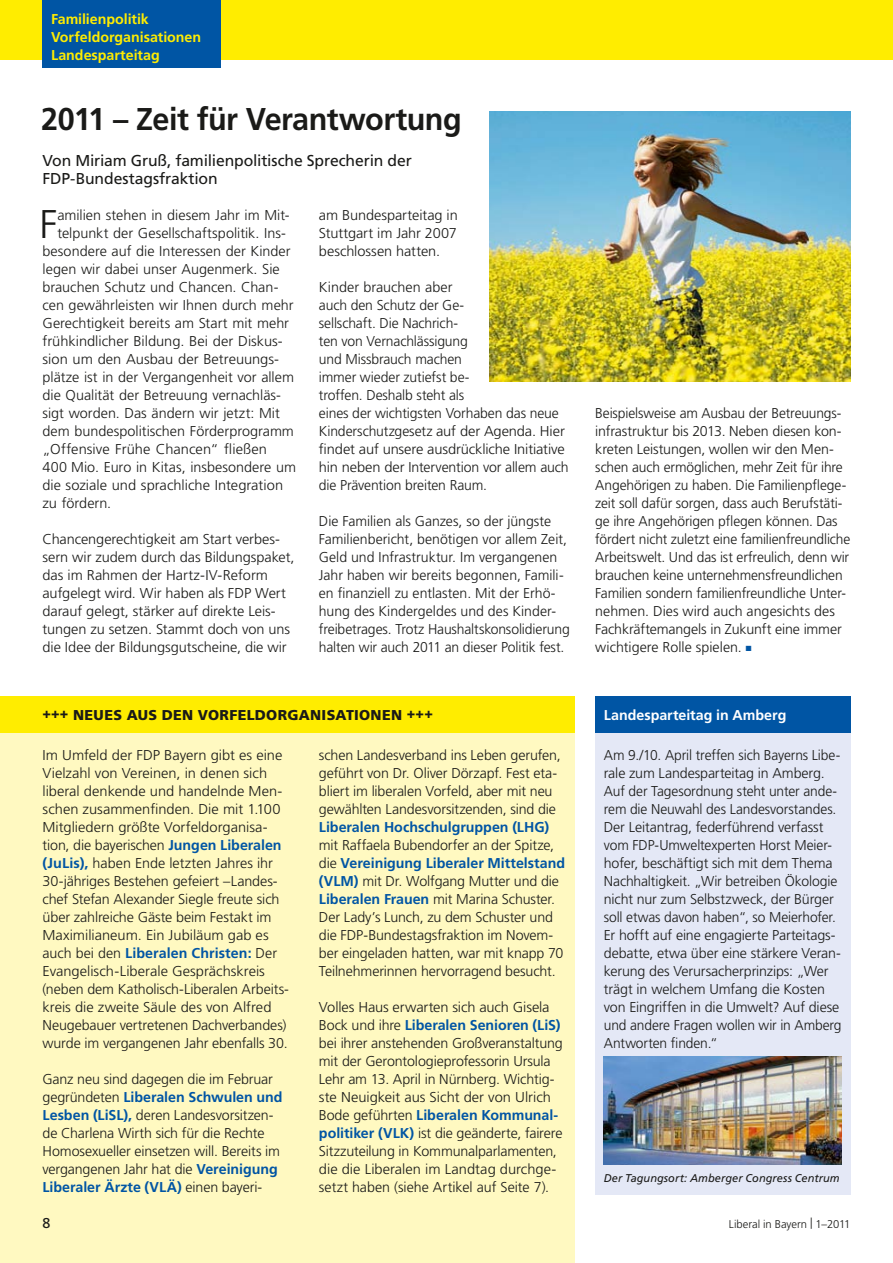
<style>
.page{position:relative;width:893px;height:1263px;background:#fff}
.page>*{position:absolute;margin:0;border:0;box-sizing:border-box;transform-origin:0 0}
.t1{font:300 40.05px "Frutiger LT Std";color:#1a1a18}
.t2{font:700 31.5px "Frutiger LT Std";letter-spacing:-.02em;color:#1a1a18}
.t3{font:15.75px/18px "Frutiger LT Std";letter-spacing:-.01em;color:#1a1a18}
.t4{font:300 14.25px/18px "Frutiger LT Std";letter-spacing:-.005em;color:#1a1a18}
.t5{font:700 14.25px/18px "Frutiger LT Std";color:#ffed00}
.t6{font:900 14.25px "Frutiger LT Std";letter-spacing:.02em;color:#1a1a18}
.t7{font:700 14.25px "Frutiger LT Std";color:#0055a4}
.t8{font:700 14.25px "Frutiger LT Std";color:#fff}
.t9{font:14.25px "Frutiger LT Std";color:#1a1a18}
.t10{font:italic 11.25px "Frutiger LT Std";letter-spacing:.005em;color:#1a1a18}
.t11{font:300 11.25px "Frutiger LT Std";letter-spacing:-.005em;color:#1a1a18}
.s1{font-weight:700;color:#0055a4}
.s2{color:#0055a4}
</style>
<div class="page">
<div style="left:0;top:697px;width:574px;height:566px;background:#fff9c1"></div>
<div style="left:0;top:0;width:893px;height:60px;background:#ffed00"></div>
<div style="left:43px;top:0;width:178px;height:68px;background:#0055a4"></div>
<hr style="left:892px;top:0;width:1px;height:255px;background:#0055a4">
<div style="left:0;top:697px;width:574px;height:36px;background:#ffed00"></div>
<img style="left:489px;top:112px;width:361px;height:270px">
<div style="left:595px;top:697px;width:255px;height:498px;background:#e4e8f6"></div>
<div style="left:595px;top:697px;width:255px;height:36px;background:#0055a4"></div>
<img style="left:604px;top:1057px;width:238px;height:108px">
<p class="t5" style="left:51px;top:10px;width:152px">Familienpolitik<br>Vorfeldorganisationen<br>Landesparteitag</p>
<h2 class="t2" style="left:41px;top:100px;width:422px">2011 – Zeit für Verantwortung</h2>
<p class="t3" style="left:43px;top:151px;width:371px">Von Miriam Gruß, familienpolitische Sprecherin der<br>FDP-Bundestagsfraktion</p>
<h1 class="t1" style="left:39px;top:201px;width:19px">F</h1>
<p class="t4" style="left:57px;top:206px;width:234px">amilien stehen in diesem Jahr im Mit-</p>
<p class="t4" style="left:57px;top:224px;width:230px">telpunkt der Gesellschaftspolitik. Ins-</p>
<p class="t4" style="left:43px;top:242px;width:250px">besondere auf die Interessen der Kinder</p>
<p class="t4" style="left:43px;top:260px;width:239px">legen wir dabei unser Augenmerk. Sie</p>
<p class="t4" style="left:43px;top:278px;width:237px">brauchen Schutz und Chancen. Chan-</p>
<p class="t4" style="left:43px;top:296px;width:253px">cen gewährleisten wir Ihnen durch mehr</p>
<p class="t4" style="left:43px;top:314px;width:248px">Gerechtigkeit bereits am Start mit mehr</p>
<p class="t4" style="left:43px;top:332px;width:242px">frühkindlicher Bildung. Bei der Diskus-</p>
<p class="t4" style="left:43px;top:350px;width:238px">sion um den Ausbau der Betreuungs-</p>
<p class="t4" style="left:43px;top:368px;width:253px">plätze ist in der Vergangenheit vor allem</p>
<p class="t4" style="left:43px;top:386px;width:240px">die Qualität der Betreuung vernachläs-</p>
<p class="t4" style="left:43px;top:404px;width:239px">sigt worden. Das ändern wir jetzt: Mit</p>
<p class="t4" style="left:43px;top:422px;width:253px">dem bundespolitischen Förderprogramm</p>
<p class="t4" style="left:43px;top:440px;width:226px">„Offensive Frühe Chancen“ fließen</p>
<p class="t4" style="left:43px;top:458px;width:255px">400 Mio. Euro in Kitas, insbesondere um</p>
<p class="t4" style="left:43px;top:476px;width:242px">die soziale und sprachliche Integration</p>
<p class="t4" style="left:43px;top:494px;width:70px">zu fördern.</p>
<p class="t4" style="left:43px;top:530px;width:254px">Chancengerechtigkeit am Start verbes&shy;sern wir zudem durch das Bildungspaket, das im Rahmen der Hartz-IV-Reform aufgelegt wird. Wir haben als FDP Wert darauf gelegt, stärker auf direkte Leis&shy;tungen zu setzen. Stammt doch von uns die Idee der Bildungsgutscheine, die wir</p>
<p class="t4" style="left:319px;top:206px;width:140px;text-align:justify">am Bundesparteitag in Stuttgart im Jahr 2007 beschlossen hatten.</p>
<p class="t4" style="left:319px;top:278px;width:251px">Kinder brauchen aber<br>auch den Schutz der Ge-<br>sellschaft. Die Nachrich-<br>ten von Vernachlässigung<br>und Missbrauch machen<br>immer wieder zutiefst be-<br>troffen. Deshalb steht als<br>eines der wichtigsten Vorhaben das neue<br>Kinderschutzgesetz auf der Agenda. Hier findet auf unsere ausdrückliche Initiative hin neben der Intervention vor allem auch die Prävention breiten Raum.</p>
<p class="t4" style="left:319px;top:512px;width:252px">Die Familien als Ganzes, so der jüngste Familienbericht, benötigen vor allem Zeit, Geld und Infrastruktur. Im vergangenen Jahr haben wir bereits begonnen, Famili&shy;en finanziell zu entlasten. Mit der Erhö&shy;hung des Kindergeldes und des Kinder&shy;freibetrages. Trotz Haushaltskonsolidierung halten wir auch 2011 an dieser Politik fest.</p>
<p class="t6" style="left:43px;top:706px;width:392px">+++ NEUES AUS DEN VORFELDORGANISATIONEN +++</p>
<p class="t4" style="left:43px;top:746px;width:248px">Im Umfeld der FDP Bayern gibt es eine Vielzahl von Vereinen, in denen sich liberal denkende und handelnde Men&shy;schen zusammenfinden. Die mit 1.100<br>Mitgliedern größte Vorfeldorganisa&shy;tion, die bayerischen <span class="s1">Jungen Liberalen (JuLis),</span> haben Ende letzten Jahres ihr 30-jähriges Bestehen gefeiert –Landes&shy;chef Stefan Alexander Siegle freute sich über zahlreiche Gäste beim Festakt im Maximilianeum. Ein Jubiläum gab es auch bei den <span class="s1">Liberalen Christen:</span> Der Evangelisch-Liberale Gesprächskreis (neben dem Katholisch-Liberalen Arbeits&shy;kreis die zweite Säule des von Alfred Neugebauer vertretenen Dachverbandes) wurde im vergangenen Jahr ebenfalls 30.</p>
<p class="t4" style="left:43px;top:1070px;width:242px">Ganz neu sind dagegen die im Februar gegründeten <span class="s1">Liberalen Schwulen und Lesben (LiSL),</span> deren Landesvorsitzen&shy;de Charlena Wirth sich für die Rechte Homosexueller einsetzen will. Bereits im vergangenen Jahr hat die <span class="s1">Vereinigung Liberaler Ärzte (VLÄ)</span> einen bayeri-</p>
<p class="t4" style="left:319px;top:746px;width:243px">schen Landesverband ins Leben gerufen, geführt von Dr. Oliver Dörzapf. Fest eta&shy;bliert im liberalen Vorfeld, aber mit neu gewählten Landesvorsitzenden, sind die</p>
<p class="t7" style="left:319px;top:818px;width:232px">Liberalen Hochschulgruppen (LHG)</p>
<p class="t4" style="left:319px;top:836px;width:248px">mit Raffaela Bubendorfer an der Spitze, die <span class="s1">Vereinigung Liberaler Mittelstand (VLM)</span> mit Dr. Wolfgang Mutter und die <span class="s1">Liberalen Frauen</span> mit Marina Schuster.<br>Der Lady’s Lunch, zu dem Schuster und die FDP-Bundestagsfraktion im Novem&shy;ber eingeladen hatten, war mit knapp 70<br>Teilnehmerinnen hervorragend besucht.</p>
<p class="t4" style="left:319px;top:998px;width:245px">Volles Haus erwarten sich auch Gisela Bock und ihre <span class="s1">Liberalen Senioren (LiS) </span>bei ihrer anstehenden Großveranstaltung mit der Gerontologieprofessorin Ursula Lehr am 13. April in Nürnberg. Wichtig&shy;ste Neuigkeit aus Sicht der von Ulrich Bode geführten <span class="s1">Liberalen Kommunal&shy;politiker (VLK)</span> ist die geänderte, fairere Sitzzuteilung in Kommunalparlamenten, die die Liberalen im Landtag durchge&shy;setzt haben (siehe Artikel auf Seite 7).</p>
<p class="t4" style="left:595px;top:404px;width:257px">Beispielsweise am Ausbau der Betreuungs&shy;infrastruktur bis 2013. Neben diesen kon&shy;kreten Leistungen, wollen wir den Men&shy;schen auch ermöglichen, mehr Zeit für ihre Angehörigen zu haben. Die Familienpflege&shy;zeit soll dafür sorgen, dass auch Berufstäti&shy;ge ihre Angehörigen pflegen können. Das fördert nicht zuletzt eine familienfreundliche Arbeitswelt. Und das ist erfreulich, denn wir brauchen keine unternehmensfreundlichen Familien sondern familienfreundliche Unter&shy;nehmen. Dies wird auch angesichts des Fachkräftemangels in Zukunft eine immer wichtigere Rolle spielen. <span class="s2">■</span></p>
<p class="t8" style="left:604px;top:707px;width:184px">Landesparteitag in Amberg</p>
<p class="t4" style="left:604px;top:746px;width:239px">Am 9./10. April treffen sich Bayerns Libe&shy;rale zum Landesparteitag in Amberg.<br>Auf der Tagesordnung steht unter ande&shy;rem die Neuwahl des Landesvorstandes.<br>Der Leitantrag, federführend verfasst vom FDP-Umweltexperten Horst Meier&shy;hofer, beschäftigt sich mit dem Thema Nachhaltigkeit. „Wir betreiben Ökologie nicht nur zum Selbstzweck, der Bürger soll etwas davon haben“, so Meierhofer.<br>Er hofft auf eine engagierte Parteitags&shy;debatte, etwa über eine stärkere Veran&shy;kerung des Verursacherprinzips: „Wer trägt in welchem Umfang die Kosten von Eingriffen in die Umwelt? Auf diese und andere Fragen wollen wir in Amberg Antworten finden.“</p>
<p class="t10" style="left:604px;top:1172px;width:237px">Der Tagungsort: Amberger Congress Centrum</p>
<p class="t9" style="left:43px;top:1214px;width:9px">8</p>
<p class="t11" style="left:729px;top:1217px;width:123px">Liberal in Bayern | 1–2011</p>
</div>
